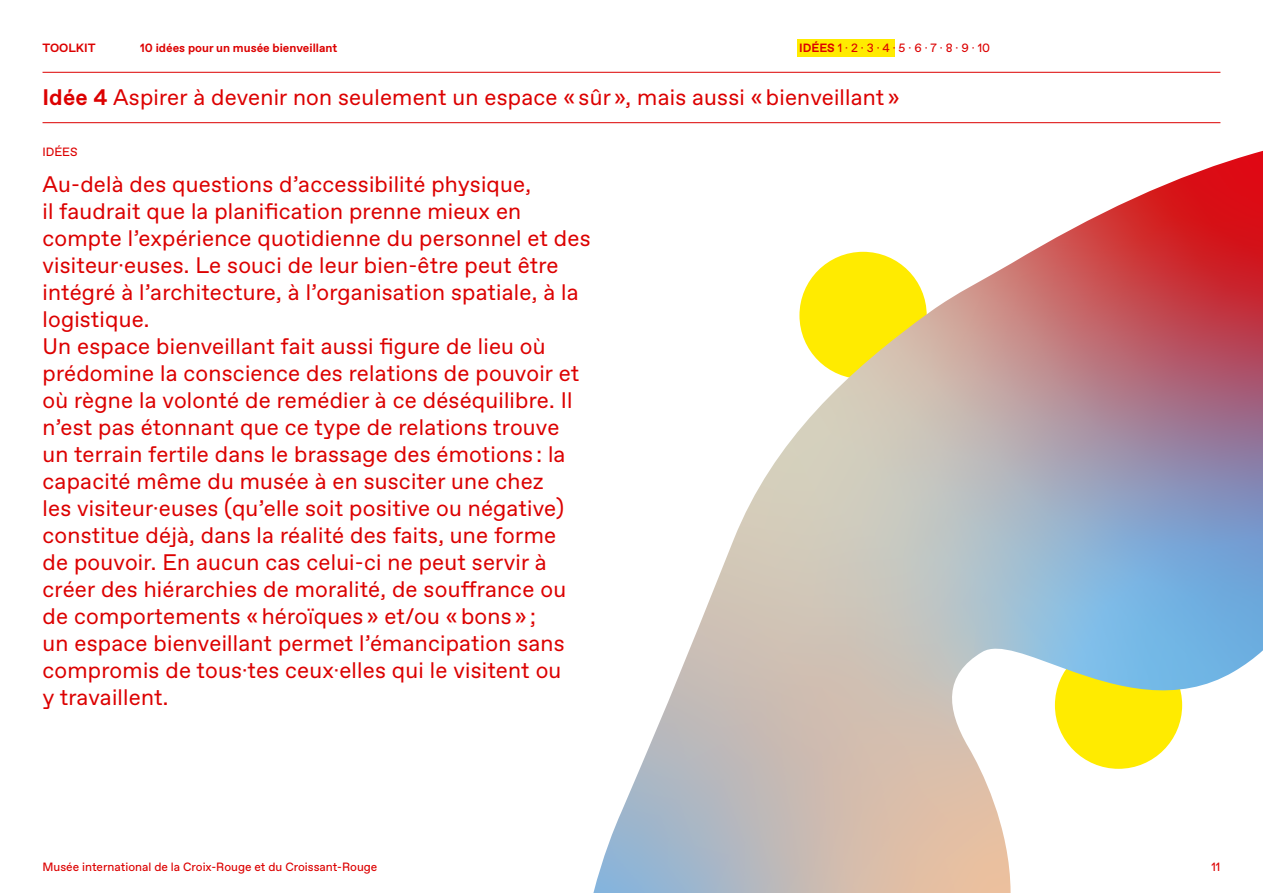
<style>
.page{position:relative;width:1263px;height:893px;background:#fff}
.page>*{position:absolute;margin:0;border:0;box-sizing:border-box;transform-origin:0 0}
.t1{font:22.5px/27px "ABC Favorit";letter-spacing:.01em;color:#dc0000}
.t2{font:12px "ABC Favorit";color:#dc0000}
.t3{font:700 12px "ABC Favorit";color:#dc0000}
.s1{font-weight:700}
</style>
<div class="page">
<hr style="left:43px;top:72px;width:1177px;height:1px;background:#dc0000">
<hr style="left:43px;top:122px;width:1177px;height:1px;background:#dc0000">
<svg style="left:593px;top:151px;width:670px;height:742px"></svg>
<div style="left:797px;top:39px;width:97px;height:18px;background:#ffeb00"></div>
<p class="t3" style="left:140px;top:40px;width:199px">10 idées pour un musée bienveillant</p>
<p class="t2" style="left:799px;top:41px;width:192px"><span class="s1">IDÉES</span> 1 · 2 · 3 · 4 · 5 · 6 · 7 · 8 · 9 · 10</p>
<p class="t3" style="left:43px;top:40px;width:55px">TOOLKIT</p>
<p class="t1" style="left:43px;top:84px;width:858px"><span class="s1">Idée 4</span> Aspirer à devenir non seulement un espace « sûr », mais aussi « bienveillant »</p>
<p class="t2" style="left:43px;top:145px;width:37px">IDÉES</p>
<p class="t1" style="left:43px;top:171px;width:550px">Au-delà des questions d’accessibilité physique,<br>il faudrait que la planification prenne mieux en compte l’expérience quotidienne du personnel et des visiteur·euses. Le souci de leur bien-être peut être intégré à l’architecture, à l’organisation spatiale, à la logistique.<br>Un espace bienveillant fait aussi figure de lieu où prédomine la conscience des relations de pouvoir et où règne la volonté de remédier à ce déséquilibre. Il n’est pas étonnant que ce type de relations trouve un terrain fertile dans le brassage des émotions : la capacité même du musée à en susciter une chez<br>les visiteur·euses (qu’elle soit positive ou négative) constitue déjà, dans la réalité des faits, une forme<br>de pouvoir. En aucun cas celui-ci ne peut servir à créer des hiérarchies de moralité, de souffrance ou de comportements « héroïques » et/ou « bons » ;<br>un espace bienveillant permet l’émancipation sans compromis de tous·tes ceux·elles qui le visitent ou<br>y travaillent.</p>
<p class="t2" style="left:43px;top:860px;width:336px">Musée international de la Croix-Rouge et du Croissant-Rouge</p>
<p class="t2" style="left:1211px;top:860px;width:11px">11</p>
</div>
